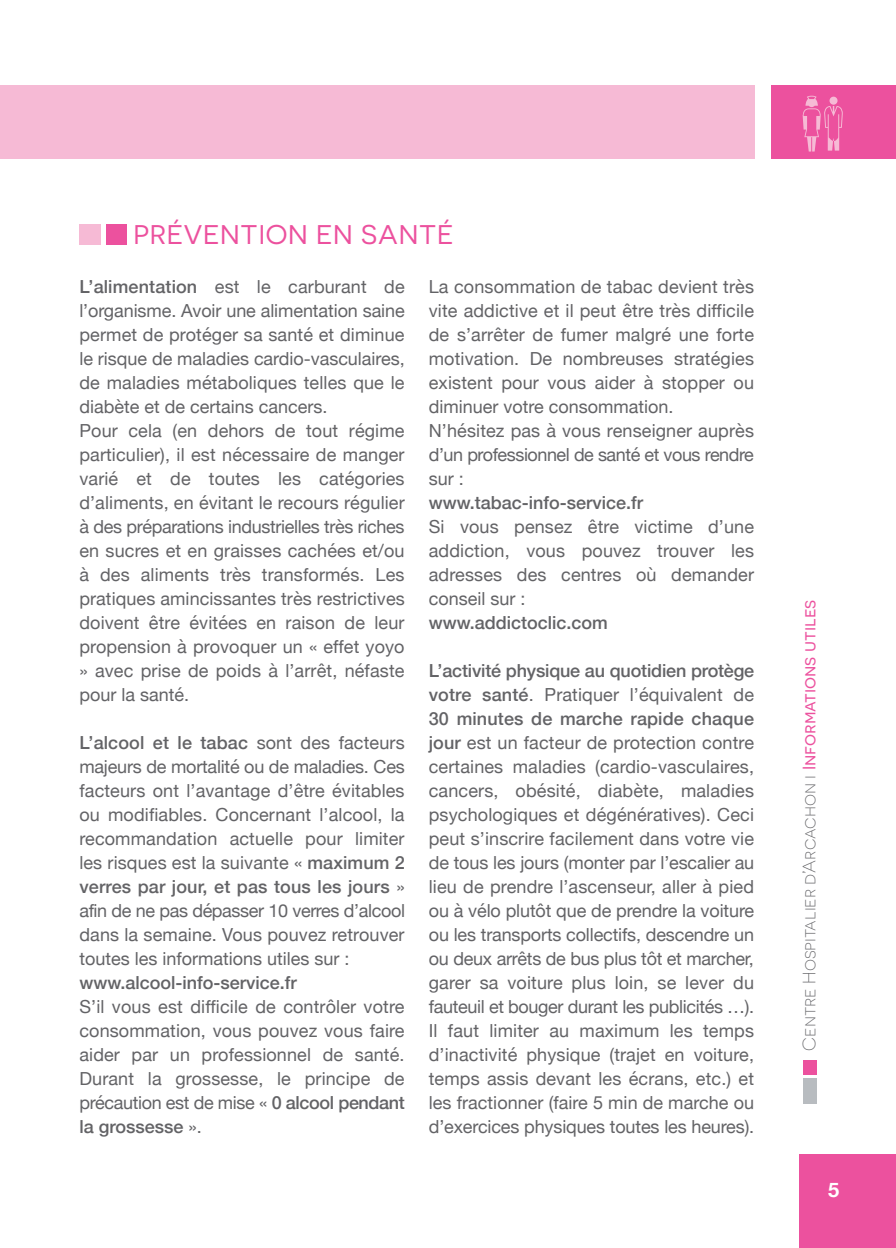
<style>
.page{position:relative;width:896px;height:1248px;background:#fff}
.page>*{position:absolute;margin:0;border:0;box-sizing:border-box;transform-origin:0 0}
.SOUS_TITRE{font:27px "Novecentosanswide";letter-spacing:.03em;color:#ec519e}
.t1{font:700 20px "Helvetica Neue";color:#fff}
.CORPS_DE_TEXTE{font:18px/24px "Helvetica Neue";color:#636366;text-align:justify}
.CORPS_DE_TEXTE-2{font:500 18px "Helvetica Neue";color:#636366}
.t2{font:300 18px "Novecentosanswide";color:#636366}
.s1{font-weight:500}
.s2{font-weight:400;color:#ec519e}
</style>
<div class="page">
<div style="left:0;top:85px;width:754px;height:74px;background:#f6bad5"></div>
<div style="left:802px;top:1060px;width:14px;height:14px;background:#ec519e"></div>
<div style="left:802px;top:1078px;width:14px;height:25px;background:#b8bcc0"></div>
<div style="left:799px;top:1154px;width:97px;height:93px;background:#ec519e"></div>
<div style="left:771px;top:85px;width:125px;height:74px;background:#ec519e"></div>
<svg style="left:802px;top:96px;width:41px;height:55px"></svg>
<div style="left:106px;top:223px;width:21px;height:21px;background:#ec519e"></div>
<div style="left:79px;top:223px;width:22px;height:21px;background:#f6bad5"></div>
<p class="SOUS_TITRE" style="left:133px;top:219px;width:321px">PRÉVENTION EN SANTÉ</p>
<p class="CORPS_DE_TEXTE" style="left:79px;top:275px;width:327px"><span class="s1">L’alimentation</span> est le carburant de l’organisme. Avoir une alimentation saine permet de protéger sa santé et diminue le risque de maladies cardio-vasculaires, de maladies métaboliques telles que le diabète et de certains cancers.</p>
<p class="CORPS_DE_TEXTE" style="left:79px;top:419px;width:327px">Pour cela (en dehors de tout régime particulier), il est nécessaire de manger varié et de toutes les catégories d’aliments, en évitant le recours régulier à des préparations industrielles très riches en sucres et en graisses cachées et/ou à des aliments très transformés. Les pratiques amincissantes très restrictives doivent être évitées en raison de leur propension à provoquer un « effet yoyo » avec prise de poids à l’arrêt, néfaste pour la santé.</p>
<p class="CORPS_DE_TEXTE" style="left:79px;top:731px;width:327px"><span class="s1">L’alcool et le tabac</span> sont des facteurs majeurs de mortalité ou de maladies. Ces facteurs ont l’avantage d’être évitables ou modifiables. Concernant l’alcool, la recommandation actuelle pour limiter les risques est la suivante « <span class="s1">maximum 2 verres par jour, et pas tous les jours</span> » afin de ne pas dépasser 10 verres d’alcool dans la semaine. Vous pouvez retrouver toutes les informations utiles sur :</p>
<p class="CORPS_DE_TEXTE-2" style="left:79px;top:967px;width:219px">www.alcool-info-service.fr</p>
<p class="CORPS_DE_TEXTE" style="left:79px;top:995px;width:327px">S’il vous est difficile de contrôler votre consommation, vous pouvez vous faire aider par un professionnel de santé.<br>Durant la grossesse, le principe de précaution est de mise « <span class="s1">0 alcool pendant la grossesse</span> ».</p>
<p class="CORPS_DE_TEXTE" style="left:429px;top:275px;width:327px">La consommation de tabac devient très vite addictive et il peut être très difficile de s’arrêter de fumer malgré une forte motivation. De nombreuses stratégies existent pour vous aider à stopper ou diminuer votre consommation.</p>
<p class="CORPS_DE_TEXTE" style="left:429px;top:419px;width:327px">N’hésitez pas à vous renseigner auprès d’un professionnel de santé et vous rendre sur :</p>
<p class="CORPS_DE_TEXTE-2" style="left:429px;top:487px;width:216px">www.tabac-info-service.fr</p>
<p class="CORPS_DE_TEXTE" style="left:429px;top:515px;width:327px">Si vous pensez être victime d’une addiction, vous pouvez trouver les adresses des centres où demander conseil sur :</p>
<p class="CORPS_DE_TEXTE-2" style="left:429px;top:607px;width:181px">www.addictoclic.com</p>
<p class="CORPS_DE_TEXTE" style="left:429px;top:659px;width:327px"><span class="s1">L’activité physique au quotidien protège votre santé</span>. Pratiquer l’équivalent de <span class="s1">30 minutes de marche rapide chaque jour</span> est un facteur de protection contre certaines maladies (cardio-vasculaires, cancers, obésité, diabète, maladies psychologiques et dégénératives). Ceci peut s’inscrire facilement dans votre vie de tous les jours (monter par l’escalier au lieu de prendre l’ascenseur, aller à pied ou à vélo plutôt que de prendre la voiture ou les transports collectifs, descendre un ou deux arrêts de bus plus tôt et marcher, garer sa voiture plus loin, se lever du fauteuil et bouger durant les publicités …).</p>
<p class="CORPS_DE_TEXTE" style="left:429px;top:1019px;width:327px">Il faut limiter au maximum les temps d’inactivité physique (trajet en voiture, temps assis devant les écrans, etc.) et les fractionner (faire 5 min de marche ou d’exercices physiques toutes les heures).</p>
<p class="t2" style="left:799px;top:1050px;width:452px;rotate:-90deg">Centre Hospitalier d’Arcachon ı <span class="s2">Informations utiles</span></p>
<p class="t1" style="left:828px;top:1173px;width:13px">5</p>
</div>
